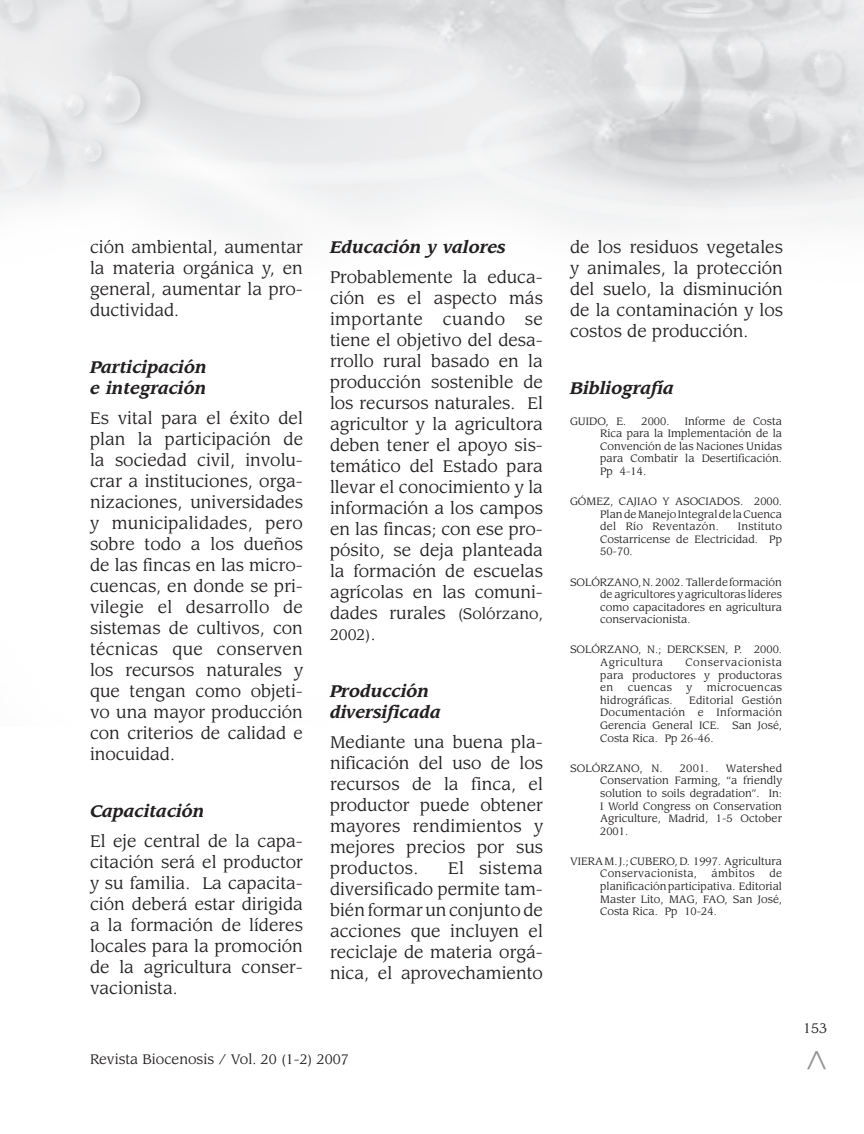
<style>
.page{position:relative;width:864px;height:1134px;background:#fff}
.page>*{position:absolute;margin:0;border:0;box-sizing:border-box;transform-origin:0 0}
.t1{font:36px "Leawood Std";color:#939598}
.t2{font:16.5px/21px "Leawood Std";color:#231f20;text-align:justify}
.t3{font:italic 700 16.5px/21px "Leawood Std";color:#231f20}
.t4{font:15px "Leawood Std";color:#231f20}
.t5{font:13.5px "Leawood Std";color:#231f20}
.t6{font:10.5px/12.6px "Leawood Std";color:#231f20;text-align:justify}
.t7{font:10.5px "Leawood Std";letter-spacing:.03em;color:#231f20}
.s1{font-size:15px}
.s2{font-size:16.5px}
</style>
<div class="page">
<img style="left:0;top:0;width:1px;height:205px">
<p class="t2" style="left:90px;top:237px;width:215px">ción ambiental, aumentar la materia orgánica y, en general, aumentar la pro&shy;ductividad.</p>
<p class="t3" style="left:90px;top:357px;width:118px">Participación e integración</p>
<p class="t2" style="left:90px;top:408px;width:215px">Es vital para el éxito del plan la participación de la sociedad civil, involu&shy;crar a instituciones, orga&shy;nizaciones, universidades y municipalidades, pero sobre todo a los dueños de las fincas en las micro&shy;cuencas, en donde se pri&shy;vilegie el desarrollo de sistemas de cultivos, con técnicas que conserven los recursos naturales y que tengan como objeti&shy;vo una mayor producción con criterios de calidad e inocuidad.</p>
<p class="t3" style="left:90px;top:801px;width:116px">Capacitación</p>
<p class="t2" style="left:90px;top:831px;width:215px">El eje central de la capa&shy;citación será el productor y su familia. La capacita&shy;ción deberá estar dirigida a la formación de líderes locales para la promoción de la agricultura conser&shy;vacionista.</p>
<p class="t3" style="left:330px;top:237px;width:177px">Educación y valores</p>
<p class="t2" style="left:330px;top:267px;width:215px">Probablemente la educa&shy;ción es el aspecto más importante cuando se tiene el objetivo del desa&shy;rrollo rural basado en la producción sostenible de los recursos naturales. El agricultor y la agricultora deben tener el apoyo sis&shy;temático del Estado para llevar el conocimiento y la información a los campos en las fincas; con ese pro&shy;pósito, se deja planteada la formación de escuelas agrícolas en las comuni&shy;dades rurales <span class="s1">(Solórzano,</span></p>
<p class="t4" style="left:330px;top:626px;width:47px">2002)<span class="s2">.</span></p>
<p class="t3" style="left:330px;top:681px;width:112px">Producción diversificada</p>
<p class="t2" style="left:330px;top:732px;width:215px">Mediante una buena pla&shy;nificación del uso de los recursos de la finca, el productor puede obtener mayores rendimientos y mejores precios por sus productos.</p>
<p class="t2" style="left:330px;top:858px;width:215px;text-indent:118px">El sistema diversificado permite tam&shy;bién formar un conjunto de acciones que incluyen el reciclaje de materia orgá&shy;nica, el aprovechamiento</p>
<p class="t5" style="left:90px;top:1051px;width:260px">Revista Biocenosis / Vol. 20 (1-2) 2007</p>
<p class="t2" style="left:570px;top:237px;width:215px">de los residuos vegetales y animales, la protección del suelo, la disminución de la contaminación y los costos de producción.</p>
<p class="t3" style="left:570px;top:378px;width:105px">Bibliografía</p>
<p class="t6" style="left:570px;top:415px;width:58px">GUIDO, E.</p>
<p class="t6" style="left:642px;top:415px;width:29px">2000.</p>
<p class="t6" style="left:600px;top:415px;width:183px;text-indent:85px">Informe de Costa Rica para la Implementación de la Convención de las Naciones Unidas para Combatir la Desertificación.<br>Pp 4-14.</p>
<p class="t6" style="left:600px;top:495px;width:183px;text-indent:-30px">GÓMEZ, CAJIAO Y ASOCIADOS. 2000.<br>Plan de Manejo Integral de la Cuenca del Río Reventazón.</p>
<p class="t6" style="left:600px;top:520px;width:183px;text-indent:138px">Instituto Costarricense de Electricidad. Pp 50-70.</p>
<p class="t6" style="left:600px;top:576px;width:183px;text-indent:-30px">SOLÓRZANO, N. 2002. Taller de formación de agricultores y agricultoras líderes como capacitadores en agricultura conservacionista.</p>
<p class="t6" style="left:600px;top:644px;width:183px;text-indent:-30px">SOLÓRZANO, N.; DERCKSEN, P. 2000.<br>Agricultura</p>
<p class="t6" style="left:600px;top:656px;width:183px;text-indent:85px">Conservacionista para productores y productoras en</p>
<p class="t7" style="left:628px;top:681px;width:46px">cuencas</p>
<p class="t6" style="left:687px;top:681px;width:7px">y</p>
<p class="t7" style="left:707px;top:681px;width:77px">microcuencas</p>
<p class="t6" style="left:600px;top:694px;width:74px">hidrográficas.</p>
<p class="t6" style="left:600px;top:694px;width:183px;text-indent:89px">Editorial Gestión Documentación e Información Gerencia General ICE. San José, Costa Rica. Pp 26-46.</p>
<p class="t6" style="left:570px;top:762px;width:94px">SOLÓRZANO, N.</p>
<p class="t6" style="left:680px;top:762px;width:30px">2001.</p>
<p class="t6" style="left:600px;top:762px;width:183px;text-indent:126px">Watershed Conservation Farming, “a friendly solution to soils degradation”. In:<br>I World Congress on Conservation Agriculture, Madrid, 1-5 October 2001.</p>
<p class="t6" style="left:600px;top:855px;width:183px;text-indent:-30px">VIERA M. J.; CUBERO, D. 1997. Agricultura<br>Conservacionista,</p>
<p class="t7" style="left:712px;top:867px;width:45px">ámbitos</p>
<p class="t6" style="left:600px;top:868px;width:183px;text-indent:169px">de planificación participativa. Editorial Master Lito, MAG, FAO, San José, Costa Rica. Pp 10-24.</p>
<p class="t5" style="left:803px;top:1020px;width:25px">153</p>
<h1 class="t1" style="left:792px;top:1071px;width:23px;rotate:-90deg">&gt;</h1>
</div>
